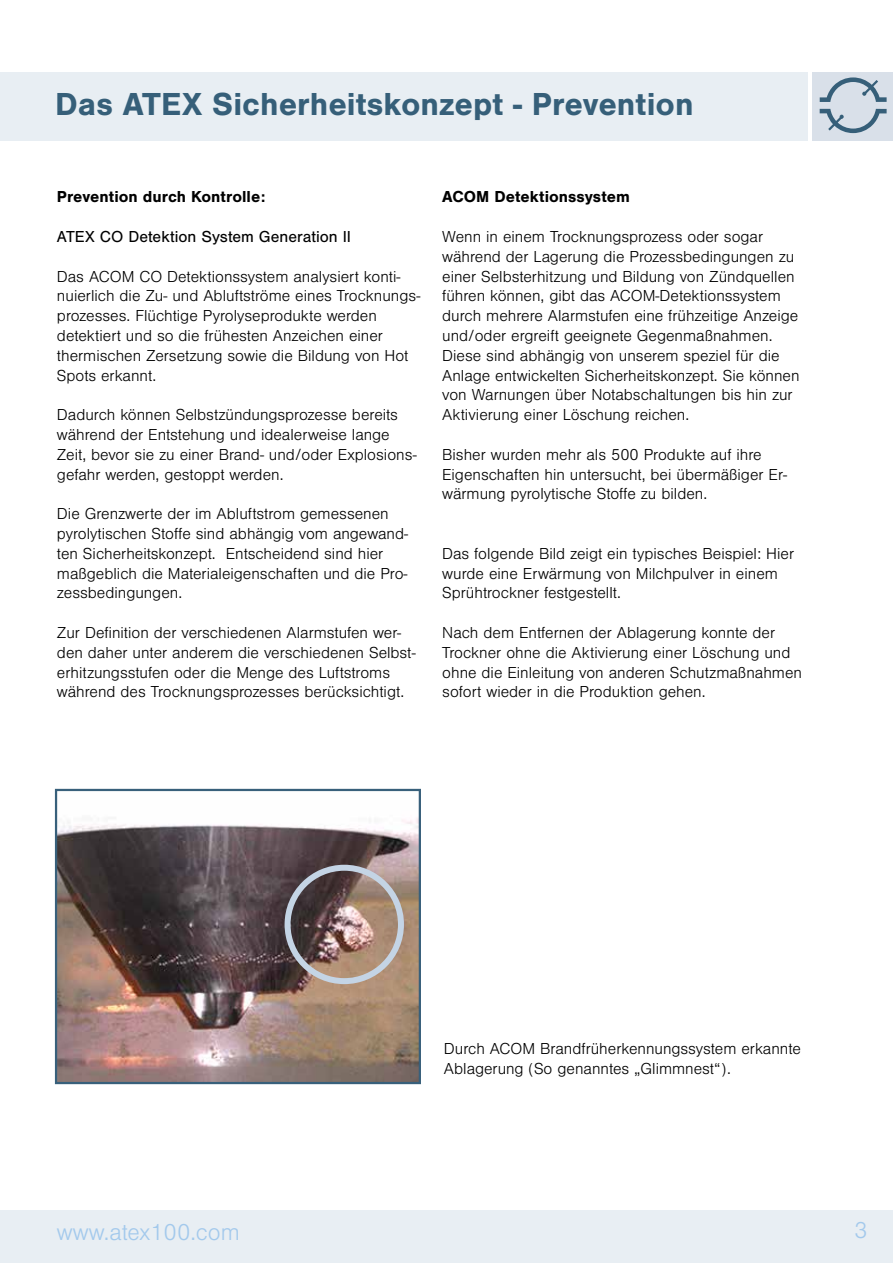
<style>
.page{position:relative;width:893px;height:1263px;background:#fff}
.page>*{position:absolute;margin:0;border:0;box-sizing:border-box;transform-origin:0 0}
.t1{font:700 33px "Nimbus San";color:#365f79}
.t2{font:300 24px "Nimbus San";color:#a3c9ec}
.t3{font:300 16.5px/19.8px "Nimbus San";color:#000}
.t4{font:700 16.5px "Nimbus San";color:#000}
.t5{font:16.5px "Nimbus San";color:#000}
</style>
<div class="page">
<div style="left:0;top:1211px;width:893px;height:52px;background:#e8eef3"></div>
<div style="left:812px;top:72px;width:81px;height:68px;background:#d9e0e9"></div>
<div style="left:0;top:72px;width:808px;height:68px;background:#e8eef3"></div>
<img style="left:58px;top:818px;width:360px;height:263px">
<div style="left:55px;top:789px;width:366px;height:295px;border:2px solid #38607b"></div>
<div style="left:285px;top:865px;width:119px;height:119px;border:6px solid #c4d4e5;border-radius:50%"></div>
<svg style="left:820px;top:109px;width:67px;height:24px"></svg>
<svg style="left:820px;top:77px;width:67px;height:25px"></svg>
<h1 class="t1" style="left:55px;top:85px;width:640px">Das ATEX Sicherheitskonzept - Prevention</h1>
<p class="t4" style="left:57px;top:188px;width:210px">Prevention durch Kontrolle:</p>
<p class="t5" style="left:57px;top:227px;width:296px">ATEX CO Detektion System Generation II</p>
<p class="t3" style="left:57px;top:267px;width:365px">Das ACOM CO Detektionssystem analysiert konti&shy;nuierlich die Zu- und Abluftströme eines Trocknungs&shy;prozesses. Flüchtige Pyrolyseprodukte werden detektiert und so die frühesten Anzeichen einer thermischen Zersetzung sowie die Bildung von Hot Spots erkannt.</p>
<p class="t3" style="left:57px;top:405px;width:361px">Dadurch können Selbstzündungsprozesse bereits während der Entstehung und idealerweise lange Zeit, bevor sie zu einer Brand- und/oder Explosions&shy;gefahr werden, gestoppt werden.</p>
<p class="t3" style="left:57px;top:504px;width:353px">Die Grenzwerte der im Abluftstrom gemessenen pyrolytischen Stoffe sind abhängig vom angewand&shy;ten Sicherheitskonzept. Entscheidend sind hier maßgeblich die Materialeigenschaften und die Pro&shy;zessbedingungen.</p>
<p class="t3" style="left:57px;top:623px;width:360px">Zur Definition der verschiedenen Alarmstufen wer&shy;den daher unter anderem die verschiedenen Selbst&shy;erhitzungsstufen oder die Menge des Luftstroms während des Trocknungsprozesses berücksichtigt.</p>
<p class="t4" style="left:442px;top:188px;width:189px">ACOM Detektionssystem</p>
<p class="t3" style="left:442px;top:227px;width:359px">Wenn in einem Trocknungsprozess oder sogar während der Lagerung die Prozessbedingungen zu einer Selbsterhitzung und Bildung von Zündquellen führen können, gibt das ACOM-Detektionssystem durch mehrere Alarmstufen eine frühzeitige Anzeige und/oder ergreift geeignete Gegenmaßnahmen.<br>Diese sind abhängig von unserem speziel für die Anlage entwickelten Sicherheitskonzept. Sie können von Warnungen über Notabschaltungen bis hin zur Aktivierung einer Löschung reichen.</p>
<p class="t3" style="left:442px;top:445px;width:346px">Bisher wurden mehr als 500 Produkte auf ihre<br>Eigenschaften hin untersucht, bei übermäßiger Er&shy;wärmung pyrolytische Stoffe zu bilden.</p>
<p class="t3" style="left:442px;top:544px;width:353px">Das folgende Bild zeigt ein typisches Beispiel: Hier wurde eine Erwärmung von Milchpulver in einem<br>Sprühtrockner festgestellt.</p>
<p class="t3" style="left:442px;top:623px;width:361px">Nach dem Entfernen der Ablagerung konnte der Trockner ohne die Aktivierung einer Löschung und ohne die Einleitung von anderen Schutzmaßnahmen sofort wieder in die Produktion gehen.</p>
<p class="t3" style="left:444px;top:1039px;width:358px">Durch ACOM Brandfrüherkennungssystem erkannte<br>Ablagerung (So genanntes „Glimmnest“).</p>
<h2 class="t2" style="left:57px;top:1220px;width:184px">www.atex100.com</h2>
<h2 class="t2" style="left:854px;top:1218px;width:15px">3</h2>
</div>
